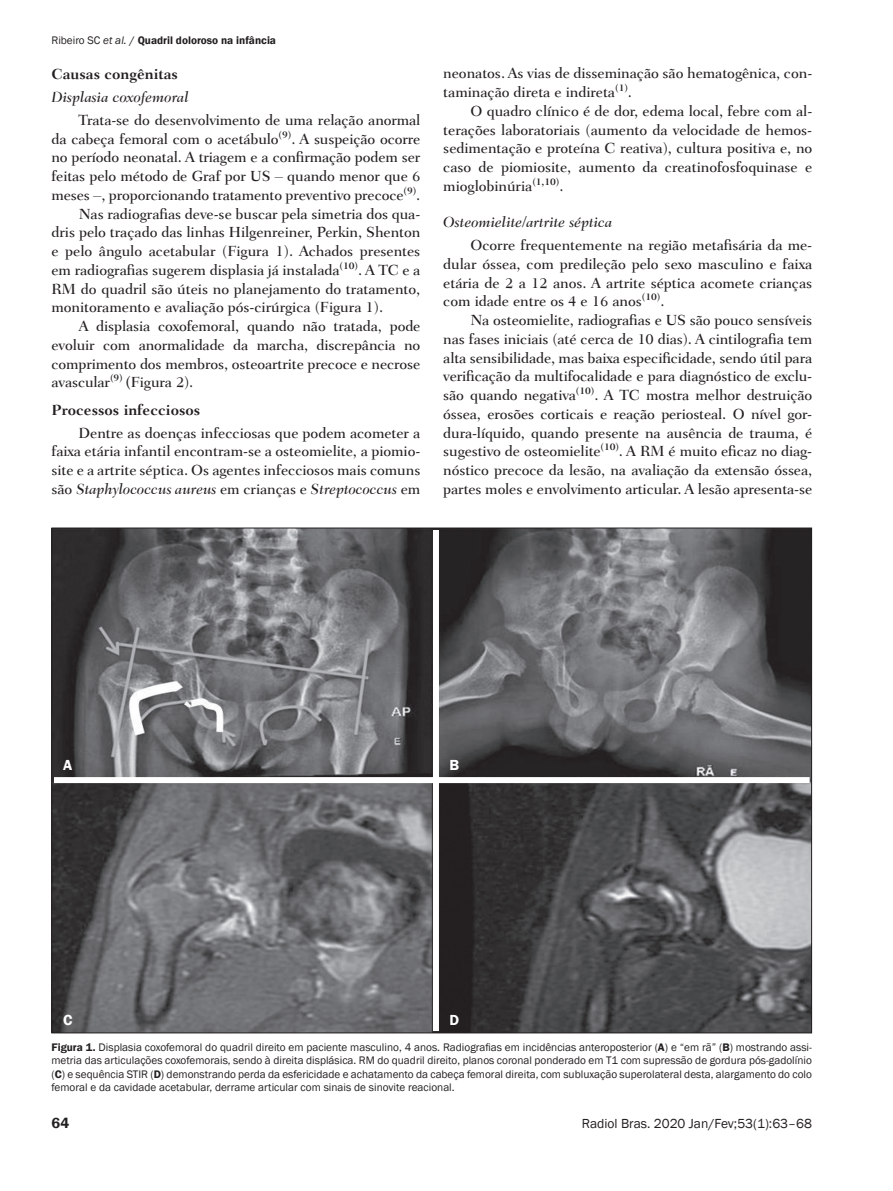
<style>
.page{position:relative;width:893px;height:1191px;background:#fff}
.page>*{position:absolute;margin:0;border:0;box-sizing:border-box;transform-origin:0 0}
.t1{font:500 15px/18.8px "Fairfield LT";letter-spacing:-.005em;color:#231f20;text-align:justify}
.t2{font:italic 500 15px "Fairfield LT";color:#231f20}
.t3{font:700 15px "Fairfield LT";color:#231f20}
.t4{font:600 15px "Franklin Gothic";color:#fff}
.t5{font:600 15px "Franklin Gothic";color:#231f20}
.t6{font:13.5px "Franklin Gothic";color:#231f20}
.t7{font:11.25px/13.5px "Franklin Gothic";color:#231f20;text-align:justify}
.t8{font:600 11.25px "Franklin Gothic";color:#231f20}
.s1{font-weight:400}
.s2{font-weight:400;font-style:italic}
.s3{font-weight:500}
.s4{font-weight:700}
.s5{font-style:italic}
.s6{font-weight:600}
</style>
<div class="page">
<img style="left:53px;top:529px;width:757px;height:502px">
<div style="left:54px;top:777px;width:756px;height:6px;background:#fff"></div>
<div style="left:433px;top:530px;width:6px;height:501px;background:#fff"></div>
<p class="t8" style="left:51px;top:33px;width:226px"><span class="s1">Ribeiro SC</span> <span class="s2">et al.</span> <span class="s3">/</span> Quadril doloroso na infância</p>
<p class="t3" style="left:51px;top:65px;width:128px">Causas congênitas</p>
<p class="t2" style="left:51px;top:88px;width:139px">Displasia coxofemoral</p>
<p class="t1" style="left:79px;top:111px;width:343px">Trata-se do desenvolvimento de uma relação anormal</p>
<p class="t1" style="left:51px;top:129px;width:370px">da cabeça femoral com o acetábulo<sup>(9)</sup>. A suspeição ocorre</p>
<p class="t1" style="left:51px;top:148px;width:370px">no período neonatal. A triagem e a confirmação podem ser</p>
<p class="t1" style="left:51px;top:167px;width:370px">feitas pelo método de Graf por US – quando menor que 6</p>
<p class="t1" style="left:51px;top:186px;width:370px">meses –, proporcionando tratamento preventivo precoce<sup>(9)</sup>.</p>
<p class="t1" style="left:79px;top:204px;width:343px">Nas radiografias deve-se buscar pela simetria dos qua-</p>
<p class="t1" style="left:51px;top:223px;width:371px">dris pelo traçado das linhas Hilgenreiner, Perkin, Shenton</p>
<p class="t1" style="left:51px;top:242px;width:370px">e pelo ângulo acetabular (Figura 1). Achados presentes</p>
<p class="t1" style="left:51px;top:261px;width:370px">em radiografias sugerem displasia já instalada<sup>(10)</sup>. A TC e a</p>
<p class="t1" style="left:51px;top:279px;width:370px">RM do quadril são úteis no planejamento do tratamento,</p>
<p class="t1" style="left:51px;top:298px;width:333px">monitoramento e avaliação pós-cirúrgica (Figura 1).</p>
<p class="t1" style="left:79px;top:317px;width:343px">A displasia coxofemoral, quando não tratada, pode</p>
<p class="t1" style="left:51px;top:336px;width:370px">evoluir com anormalidade da marcha, discrepância no</p>
<p class="t1" style="left:51px;top:354px;width:370px">comprimento dos membros, osteoartrite precoce e necrose</p>
<p class="t1" style="left:51px;top:373px;width:144px">avascular<sup>(9)</sup> <span class="s4">(</span>Figura 2).</p>
<p class="t3" style="left:51px;top:401px;width:150px">Processos infecciosos</p>
<p class="t1" style="left:51px;top:423px;width:371px;text-indent:27px">Dentre as doenças infecciosas que podem acometer a faixa etária infantil encontram-se a osteomielite, a piomio&shy;site e a artrite séptica. Os agentes infecciosos mais comuns são <span class="s5">Staphylococcus aureus</span> em crianças e <span class="s5">Streptococcus</span> em</p>
<p class="t1" style="left:443px;top:64px;width:371px">neonatos. As vias de disseminação são hematogênica, con&shy;taminação direta e indireta<sup>(1)</sup>.</p>
<p class="t1" style="left:443px;top:102px;width:371px;text-indent:27px">O quadro clínico é de dor, edema local, febre com al&shy;terações laboratoriais (aumento da velocidade de hemos&shy;sedimentação e proteína C reativa), cultura positiva e, no caso de piomiosite, aumento da creatinofosfoquinase e mioglobinúria<sup>(1,10)</sup>.</p>
<p class="t2" style="left:443px;top:213px;width:171px">Osteomielite/artrite séptica</p>
<p class="t1" style="left:443px;top:236px;width:370px;text-indent:27px">Ocorre frequentemente na região metafisária da me&shy;dular óssea, com predileção pelo sexo masculino e faixa etária de 2 a 12 anos. A artrite séptica acomete crianças com idade entre os 4 e 16 anos<sup>(10)</sup>.</p>
<p class="t1" style="left:443px;top:311px;width:371px;text-indent:27px">Na osteomielite, radiografias e US são pouco sensíveis nas fases iniciais (até cerca de 10 dias). A cintilografia tem alta sensibilidade, mas baixa especificidade, sendo útil para verificação da multifocalidade e para diagnóstico de exclu&shy;são quando negativa<sup>(10)</sup>. A TC mostra melhor destruição óssea, erosões corticais e reação periosteal. O nível gor&shy;dura-líquido, quando presente na ausência de trauma, é sugestivo de osteomielite<sup>(10)</sup>. A RM é muito eficaz no diag&shy;nóstico precoce da lesão, na avaliação da extensão óssea, partes moles e envolvimento articular. A lesão apresenta-se</p>
<p class="t4" style="left:63px;top:755px;width:11px">A</p>
<p class="t4" style="left:449px;top:755px;width:11px">B</p>
<p class="t4" style="left:63px;top:1010px;width:11px">C</p>
<p class="t4" style="left:449px;top:1010px;width:11px">D</p>
<p class="t7" style="left:51px;top:1040px;width:762px"><span class="s6">Figura 1.</span> Displasia coxofemoral do quadril direito em paciente masculino, 4 anos. Radiografias em incidências anteroposterior (<span class="s6">A</span>) e “em rã” (<span class="s6">B</span>) mostrando assi&shy;metria das articulações coxofemorais, sendo à direita displásica. RM do quadril direito, planos coronal ponderado em T1 com supressão de gordura pós-gadolínio (<span class="s6">C</span>) e sequência STIR (<span class="s6">D</span>) demonstrando perda da esfericidade e achatamento da cabeça femoral direita, com subluxação superolateral desta, alargamento do colo femoral e da cavidade acetabular, derrame articular com sinais de sinovite reacional.</p>
<p class="t5" style="left:51px;top:1113px;width:19px">64</p>
<p class="t6" style="left:582px;top:1114px;width:232px">Radiol Bras. 2020 Jan/Fev;53(1):63–68</p>
</div>
